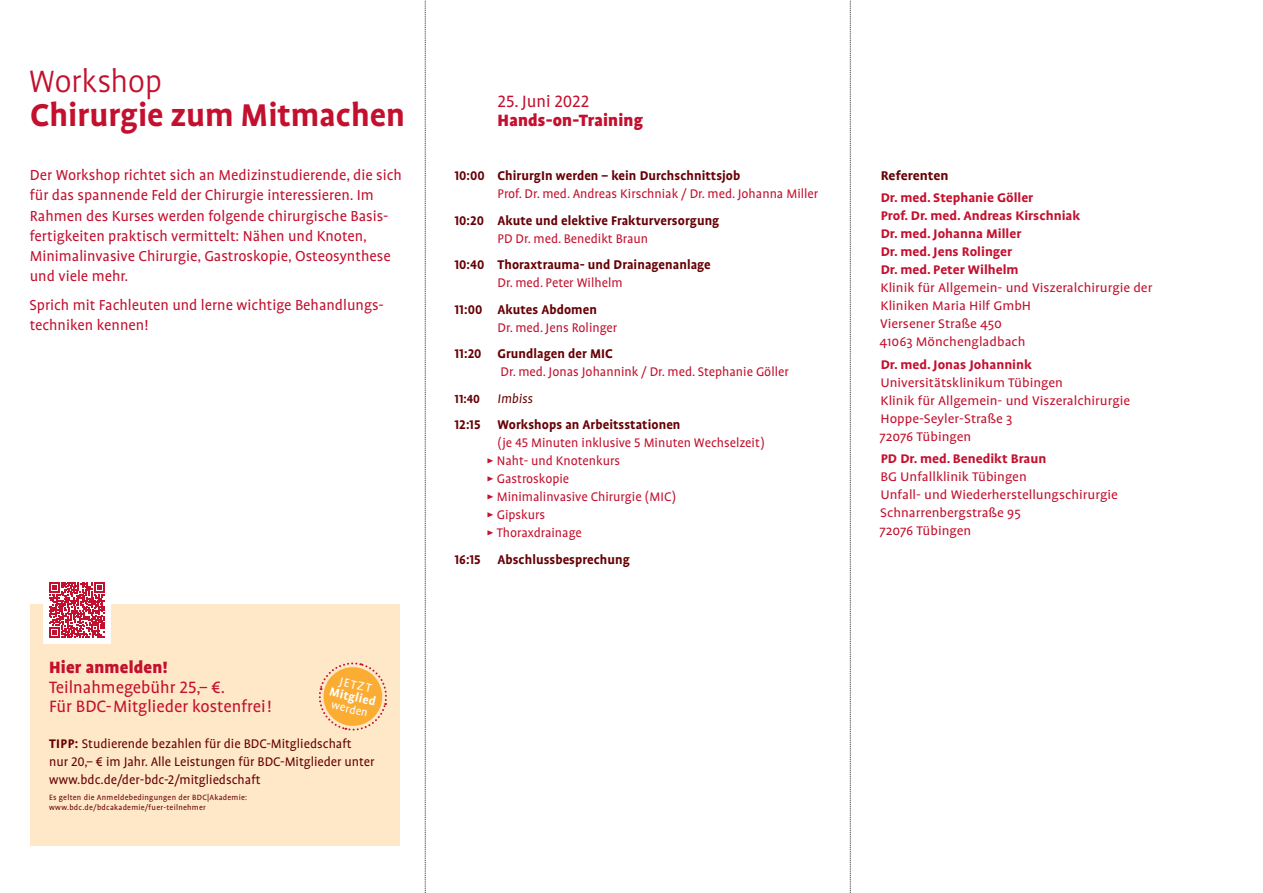
<style>
.page{position:relative;width:1263px;height:893px;background:#fff}
.page>*{position:absolute;margin:0;border:0;box-sizing:border-box;transform-origin:0 0}
.t1{font:700 36px "Profile Pro";color:#c3102e}
.t2{font:300 35.25px "Profile Pro";letter-spacing:-.015em;color:#c3102e}
.t3{font:18.75px/19.5px "Profile Pro";color:#c3102e}
.t4{font:900 18.75px "Profile Pro";letter-spacing:.01em;color:#c3102e}
.t5{font:16.5px/20.2px "Profile Pro";color:#c3102e}
.t6{font:700 14.4px/26.5px "Profile Pro";letter-spacing:.005em;color:#660005}
.t7{font:700 14.4px "Profile Pro";letter-spacing:.005em;color:#660005;scale:1.07 1}
.t8{font:14.25px/18px "Profile Pro";color:#c3102e;scale:1.07 1}
.t9{font:14.25px/18px "Profile Pro";color:#c3102e}
.t10{font:700 14.25px/18px "Profile Pro";color:#c3102e;scale:1.07 1}
.t11{font:14.25px/18px "Profile Pro";color:#660005}
.t12{font:700 13.5px "Profile Pro";color:#fff}
.t13{font:13.5px "Profile Pro";color:#fff}
.t14{font:12.75px "Profile Pro";color:#fff}
.t15{font:8.7px/10.5px "Profile Pro";letter-spacing:.03em;color:#660005}
.s1{font-weight:700}
.s2{font-size:13.5px}
.s3{font-weight:400;font-style:italic}
</style>
<div class="page">
<div style="left:30px;top:604px;width:370px;height:242px;background:#fee8c7"></div>
<svg style="left:318px;top:662px;width:69px;height:69px"></svg>
<div style="left:43px;top:576px;width:68px;height:68px;background:#fff"></div>
<svg style="left:49px;top:582px;width:56px;height:56px"></svg>
<svg style="left:850px;top:0;width:1px;height:893px"></svg>
<svg style="left:425px;top:0;width:1px;height:893px"></svg>
<h2 class="t2" style="left:29px;top:62px;width:135px">Workshop</h2>
<h1 class="t1" style="left:30px;top:94px;width:376px">Chirurgie zum Mitmachen</h1>
<p class="t5" style="left:30px;top:166px;width:374px">Der Workshop richtet sich an Medizinstudierende, die sich für das spannende Feld der Chirurgie interessieren. Im Rahmen des Kurses werden folgende chirurgische Basis&shy;fertigkeiten praktisch vermittelt: Nähen und Knoten, Minimalinvasive Chirurgie, Gastroskopie, Osteosynthese und viele mehr.</p>
<p class="t5" style="left:29px;top:296px;width:356px">Sprich mit Fachleuten und lerne wichtige Behandlungs&shy;techniken kennen!</p>
<p class="t4" style="left:49px;top:656px;width:120px">Hier anmelden!</p>
<p class="t3" style="left:49px;top:678px;width:224px">Teilnahmegebühr 25,– €.<br>Für BDC- Mitglieder kostenfrei !</p>
<p class="t11" style="left:49px;top:736px;width:327px"><span class="s1">TIPP:</span> Studierende bezahlen für die BDC-Mitgliedschaft<br>nur 20,– € im Jahr. Alle Leistungen für BDC-Mitglieder unter www.bdc.de/der-bdc-2/mitgliedschaft</p>
<p class="t15" style="left:49px;top:792px;width:200px">Es gelten die Anmeldebedingungen der BDC|Akademie: www.bdc.de/bdcakademie/fuer-teilnehmer</p>
<p class="t13" style="left:341px;top:674px;width:34px;rotate:13deg">JETZT</p>
<p class="t12" style="left:332px;top:683px;width:49px;rotate:13deg">Mitglied</p>
<p class="t14" style="left:333px;top:698px;width:39px;rotate:13deg">werden</p>
<p class="t3" style="left:497px;top:92px;width:93px">25. Juni 2022</p>
<p class="t4" style="left:497px;top:109px;width:147px">Hands-on-Training</p>
<p class="t6" style="left:454px;top:163px;width:287px">10:00 ChirurgIn werden – kein Durchschnittsjob</p>
<p class="t9" style="left:497px;top:185px;width:322px">Prof. Dr. med. Andreas Kirschniak / Dr. med. Johanna Miller</p>
<p class="t6" style="left:454px;top:207px;width:266px">10:20 Akute und elektive Frakturversorgung</p>
<p class="t9" style="left:497px;top:230px;width:152px">PD Dr. med. Benedikt Braun</p>
<p class="t6" style="left:454px;top:252px;width:258px">10:40 Thoraxtrauma- und Drainagenanlage</p>
<p class="t9" style="left:497px;top:274px;width:127px">Dr. med. Peter Wilhelm</p>
<p class="t6" style="left:454px;top:296px;width:144px">11:00 Akutes Abdomen</p>
<p class="t9" style="left:497px;top:319px;width:121px">Dr. med. Jens Rolinger</p>
<p class="t6" style="left:454px;top:341px;width:160px">11:20 Grundlagen der MIC</p>
<p class="t9" style="left:500px;top:363px;width:290px">Dr. med. Jonas Johannink / Dr. med. Stephanie Göller</p>
<p class="t6" style="left:454px;top:385px;width:228px"><span class="s2">11:40</span> <span class="s3">Imbiss<br></span>12:15 Workshops an Arbeitsstationen</p>
<p class="t9" style="left:487px;top:434px;width:280px;text-indent:11px">( je 45 Minuten inklusive 5 Minuten Wechselzeit ) ▶ Naht- und Knotenkurs<br>▶ Gastroskopie<br>▶ Minimalinvasive Chirurgie ( MIC )<br>▶ Gipskurs<br>▶ Thoraxdrainage</p>
<p class="t6" style="left:454px;top:546px;width:177px">16:15 Abschlussbesprechung</p>
<p class="t7" style="left:881px;top:167px;width:65px">Referenten</p>
<p class="t10" style="left:881px;top:189px;width:188px">Dr. med. Stephanie Göller<br>Prof. Dr. med. Andreas Kirschniak<br>Dr. med. Johanna Miller<br>Dr. med. Jens Rolinger<br>Dr. med. Peter Wilhelm</p>
<p class="t8" style="left:879px;top:280px;width:256px">Klinik für Allgemein- und Viszeralchirurgie der<br>Kliniken Maria Hilf GmbH<br>Viersener Straße 450<br>41063 Mönchengladbach</p>
<p class="t10" style="left:881px;top:355px;width:143px">Dr. med. Jonas Johannink</p>
<p class="t8" style="left:879px;top:374px;width:236px">Universitätsklinikum Tübingen<br>Klinik für Allgemein- und Viszeralchirurgie<br>Hoppe-Seyler-Straße 3<br>72076 Tübingen</p>
<p class="t10" style="left:881px;top:450px;width:156px">PD Dr. med. Benedikt Braun</p>
<p class="t8" style="left:879px;top:468px;width:224px">BG Unfallklinik Tübingen<br>Unfall- und Wiederherstellungschirurgie<br>Schnarrenbergstraße 95<br>72076 Tübingen</p>
</div>
